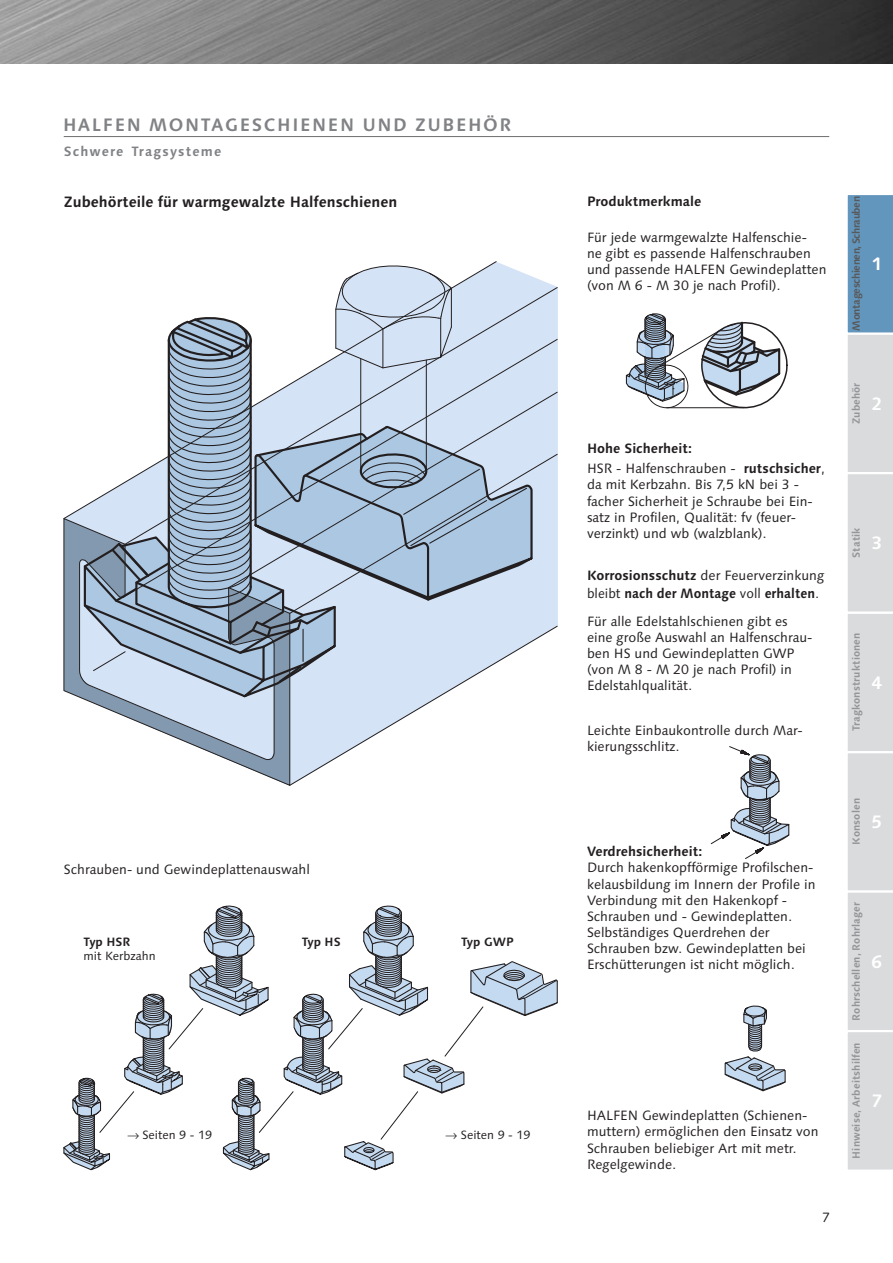
<style>
.page{position:relative;width:893px;height:1263px;background:#fff}
.page>*{position:absolute;margin:0;border:0;box-sizing:border-box;transform-origin:0 0}
.t1{font:700 18px "Linotype Syntax";letter-spacing:.085em;color:#808285}
.t2{font:700 18px "Linotype Syntax";color:#fff}
.t3{font:700 15px "Linotype Syntax";color:#231f20}
.t4{font:13.5px/16.2px "Linotype Syntax";color:#231f20}
.t5{font:700 13.5px "Linotype Syntax";color:#231f20}
.t6{font:700 13.5px "Linotype Syntax";color:#231f20;scale:.96 1}
.t7{font:700 13.5px "Linotype Syntax";letter-spacing:.08em;color:#808285}
.t8{font:12px "Linotype Syntax";color:#231f20}
.t9{font:700 12px "Linotype Syntax";color:#231f20}
.t10{font:700 10.5px "Linotype Syntax";letter-spacing:.01em;color:#939598}
.t11{font:700 10.5px "Linotype Syntax";letter-spacing:-.04em;color:#58595b}
.s1{font-weight:700}
.s2{font-weight:400}
</style>
<div class="page">
<svg style="left:847px;top:195px;width:46px;height:975px;background:#c9d2d8"></svg>
<hr style="left:64px;top:136px;width:765px;height:1px;background:#6d6e70">
<img style="left:0;top:0;width:893px;height:64px">
<svg style="left:63px;top:511px;width:13px;height:186px;background:#8496a9"></svg>
<svg style="left:76px;top:263px;width:482px;height:523px"></svg>
<hr style="left:302px;top:629px;width:2px;height:32px;background:#231f20">
<svg style="left:724px;top:1005px;width:62px;height:87px"></svg>
<svg style="left:710px;top:746px;width:80px;height:113px"></svg>
<svg style="left:625px;top:313px;width:163px;height:96px"></svg>
<svg style="left:63px;top:905px;width:495px;height:266px"></svg>
<h1 class="t1" style="left:63px;top:117px;width:450px">HALFEN MONTAGESCHIENEN UND ZUBEHÖR</h1>
<p class="t7" style="left:64px;top:145px;width:159px">Schwere Tragsysteme</p>
<p class="t3" style="left:64px;top:196px;width:335px">Zubehörteile für warmgewalzte Halfenschienen</p>
<p class="t4" style="left:64px;top:862px;width:248px">Schrauben- und Gewindeplattenauswahl</p>
<p class="t9" style="left:84px;top:937px;width:48px">Typ HSR</p>
<p class="t8" style="left:84px;top:951px;width:74px">mit Kerbzahn</p>
<p class="t9" style="left:302px;top:937px;width:40px">Typ HS</p>
<p class="t9" style="left:461px;top:937px;width:54px">Typ GWP</p>
<p class="t8" style="left:142px;top:1129px;width:71px">Seiten 9 - 19</p>
<p class="t8" style="left:461px;top:1129px;width:71px">Seiten 9 - 19</p>
<p class="t5" style="left:587px;top:196px;width:116px">Produktmerkmale</p>
<p class="t4" style="left:587px;top:230px;width:241px">Für jede warmgewalzte Halfenschie-<br>ne gibt es passende Halfenschrauben und passende HALFEN Gewindeplatten (von M 6 - M 30 je nach Profil).</p>
<p class="t5" style="left:587px;top:442px;width:107px">Hohe Sicherheit:</p>
<p class="t4" style="left:587px;top:461px;width:150px">HSR - Halfenschrauben -</p>
<p class="t4" style="left:587px;top:461px;width:239px;text-indent:157px"><span class="s1">rutschsicher</span>, da mit Kerbzahn. Bis 7,5 kN bei 3 - facher Sicherheit je Schraube bei Ein&shy;satz in Profilen, Qualität: fv (feuer&shy;verzinkt) und wb (walzblank).</p>
<p class="t4" style="left:587px;top:568px;width:239px"><span class="s1">Korrosionsschutz</span> der Feuerverzinkung</p>
<p class="t6" style="left:587px;top:587px;width:243px"><span class="s2">bleibt</span> nach der Montage <span class="s2">voll</span> erhalten<span class="s2">.</span></p>
<p class="t4" style="left:587px;top:614px;width:227px">Für alle Edelstahlschienen gibt es eine große Auswahl an Halfenschrau&shy;ben HS und Gewindeplatten GWP (von M 8 - M 20 je nach Profil) in<br>Edelstahlqualität.</p>
<p class="t4" style="left:587px;top:723px;width:217px">Leichte Einbaukontrolle durch Mar&shy;kierungsschlitz.</p>
<p class="t5" style="left:587px;top:846px;width:117px">Verdrehsicherheit:</p>
<p class="t4" style="left:587px;top:861px;width:230px">Durch hakenkopfförmige Profilschen&shy;kelausbildung im Innern der Profile in Verbindung mit den Hakenkopf - Schrauben und - Gewindeplatten.<br>Selbständiges Querdrehen der Schrauben bzw. Gewindeplatten bei Erschütterungen ist nicht möglich.</p>
<p class="t4" style="left:587px;top:1108px;width:233px">HALFEN Gewindeplatten (Schienen&shy;muttern) ermöglichen den Einsatz von<br>Schrauben beliebiger Art mit metr.<br>Regelgewinde.</p>
<p class="t4" style="left:822px;top:1211px;width:9px">7</p>
<p class="t11" style="left:851px;top:331px;width:136px;rotate:-90deg">Montageschienen,Schrauben</p>
<h1 class="t2" style="left:871px;top:256px;width:12px">1</h1>
<p class="t10" style="left:851px;top:424px;width:43px;rotate:-90deg">Zubehör</p>
<h1 class="t2" style="left:871px;top:396px;width:12px">2</h1>
<p class="t10" style="left:851px;top:558px;width:32px;rotate:-90deg">Statik</p>
<h1 class="t2" style="left:871px;top:535px;width:12px">3</h1>
<p class="t10" style="left:851px;top:731px;width:100px;rotate:-90deg">Tragkonstruktionen</p>
<h1 class="t2" style="left:871px;top:675px;width:12px">4</h1>
<p class="t10" style="left:851px;top:845px;width:48px;rotate:-90deg">Konsolen</p>
<h1 class="t2" style="left:871px;top:814px;width:12px">5</h1>
<p class="t10" style="left:851px;top:1021px;width:120px;rotate:-90deg">Rohrschellen, Rohrlager</p>
<p class="t10" style="left:851px;top:1159px;width:118px;rotate:-90deg">Hinweise, Arbeitshilfen</p>
<h1 class="t2" style="left:871px;top:954px;width:12px">6</h1>
<h1 class="t2" style="left:871px;top:1093px;width:12px">7</h1>
</div>
